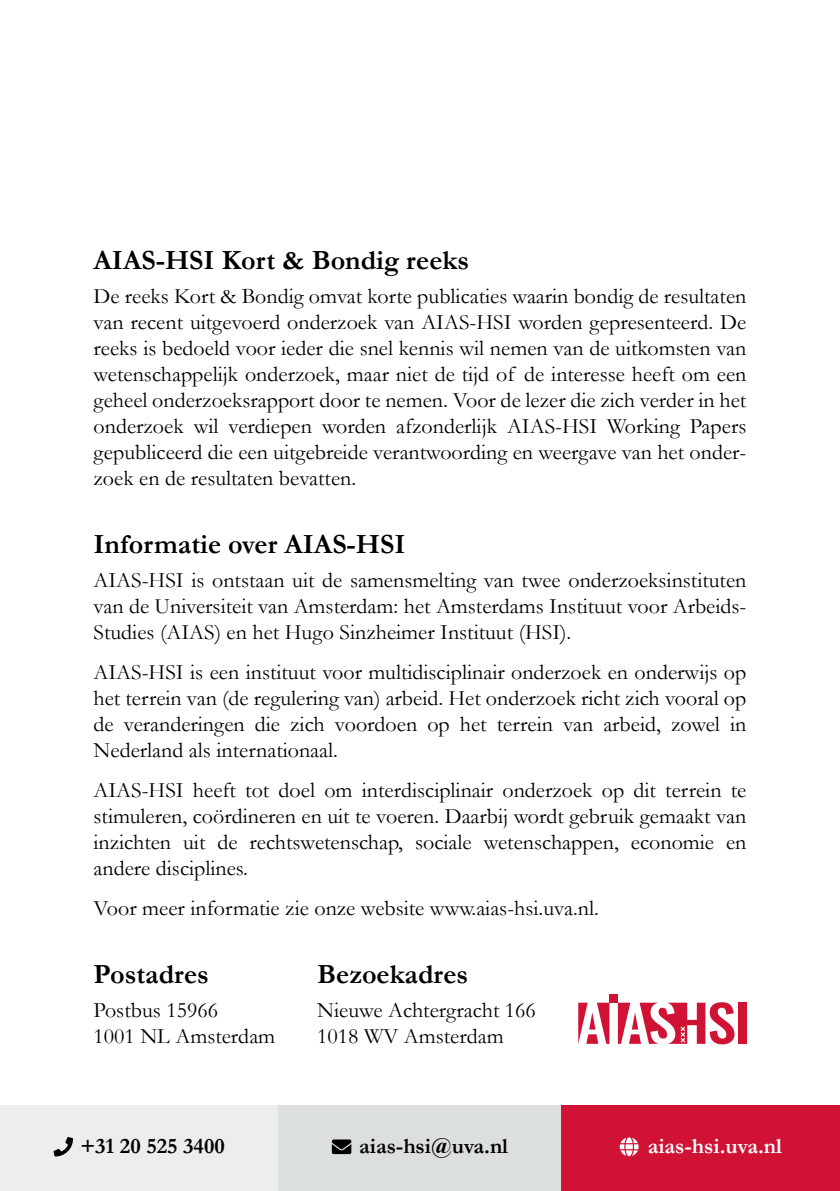
<style>
.page{position:relative;width:840px;height:1191px;background:#fff}
.page>*{position:absolute;margin:0;border:0;box-sizing:border-box;transform-origin:0 0}
.t1{font:700 28px "Garamond";color:#000}
.t2{font:700 22.2px "Garamond";color:#000}
.t3{font:700 22.2px "Garamond";color:#fff}
.t4{font:22px/26px "Garamond";color:#000;text-align:justify}
</style>
<div class="page">
<div style="left:0;top:1105px;width:278px;height:86px;background:#eceeee"></div>
<div style="left:278px;top:1105px;width:283px;height:86px;background:#dcdfe0"></div>
<div style="left:561px;top:1105px;width:278px;height:86px;background:#d01335"></div>
<svg style="left:53px;top:1137px;width:20px;height:19px"></svg>
<svg style="left:331px;top:1139px;width:20px;height:15px"></svg>
<svg style="left:619px;top:1137px;width:19px;height:19px"></svg>
<svg style="left:578px;top:1002px;width:31px;height:41px"></svg>
<div style="left:737px;top:1002px;width:9px;height:41px;background:#d01335"></div>
<div style="left:609px;top:994px;width:8px;height:8px;background:#d01335"></div>
<svg style="left:617px;top:1002px;width:117px;height:42px"></svg>
<p class="t1" style="left:93px;top:241px;width:377px">AIAS-HSI Kort &amp; Bondig reeks</p>
<p class="t4" style="left:93px;top:282px;width:654px">De reeks Kort &amp; Bondig omvat korte publicaties waarin bondig de resultaten van recent uitgevoerd onderzoek van AIAS-HSI worden gepresenteerd. De reeks is bedoeld voor ieder die snel kennis wil nemen van de uitkomsten van wetenschappelijk onderzoek, maar niet de tijd of de interesse heeft om een geheel onderzoeksrapport door te nemen. Voor de lezer die zich verder in het onderzoek wil verdiepen worden afzonderlijk AIAS-HSI Working Papers gepubliceerd die een uitgebreide verantwoording en weergave van het onder&shy;zoek en de resultaten bevatten.</p>
<p class="t1" style="left:93px;top:525px;width:313px">Informatie over AIAS-HSI</p>
<p class="t4" style="left:93px;top:566px;width:654px">AIAS-HSI is ontstaan uit de samensmelting van twee onderzoeksinstituten van de Universiteit van Amsterdam: het Amsterdams Instituut voor Arbeids-Studies (AIAS) en het Hugo Sinzheimer Instituut (HSI).</p>
<p class="t4" style="left:93px;top:658px;width:654px">AIAS-HSI is een instituut voor multidisciplinair onderzoek en onderwijs op het terrein van (de regulering van) arbeid. Het onderzoek richt zich vooral op de veranderingen die zich voordoen op het terrein van arbeid, zowel in Nederland als internationaal.</p>
<p class="t4" style="left:93px;top:776px;width:654px">AIAS-HSI heeft tot doel om interdisciplinair onderzoek op dit terrein te stimuleren, coördineren en uit te voeren. Daarbij wordt gebruik gemaakt van inzichten uit de rechtswetenschap, sociale wetenschappen, economie en andere disciplines.</p>
<p class="t4" style="left:93px;top:894px;width:506px">Voor meer informatie zie onze website www.aias-hsi.uva.nl.</p>
<p class="t1" style="left:93px;top:955px;width:117px">Postadres</p>
<p class="t4" style="left:93px;top:997px;width:183px">Postbus 15966<br>1001 NL Amsterdam</p>
<p class="t1" style="left:317px;top:955px;width:152px">Bezoekadres</p>
<p class="t4" style="left:317px;top:997px;width:220px">Nieuwe Achtergracht 166<br>1018 WV Amsterdam</p>
<p class="t2" style="left:80px;top:1131px;width:146px">+31 20 525 3400</p>
<p class="t2" style="left:359px;top:1131px;width:150px">aias-hsi@uva.nl</p>
<p class="t3" style="left:647px;top:1131px;width:135px">aias-hsi.uva.nl</p>
</div>
